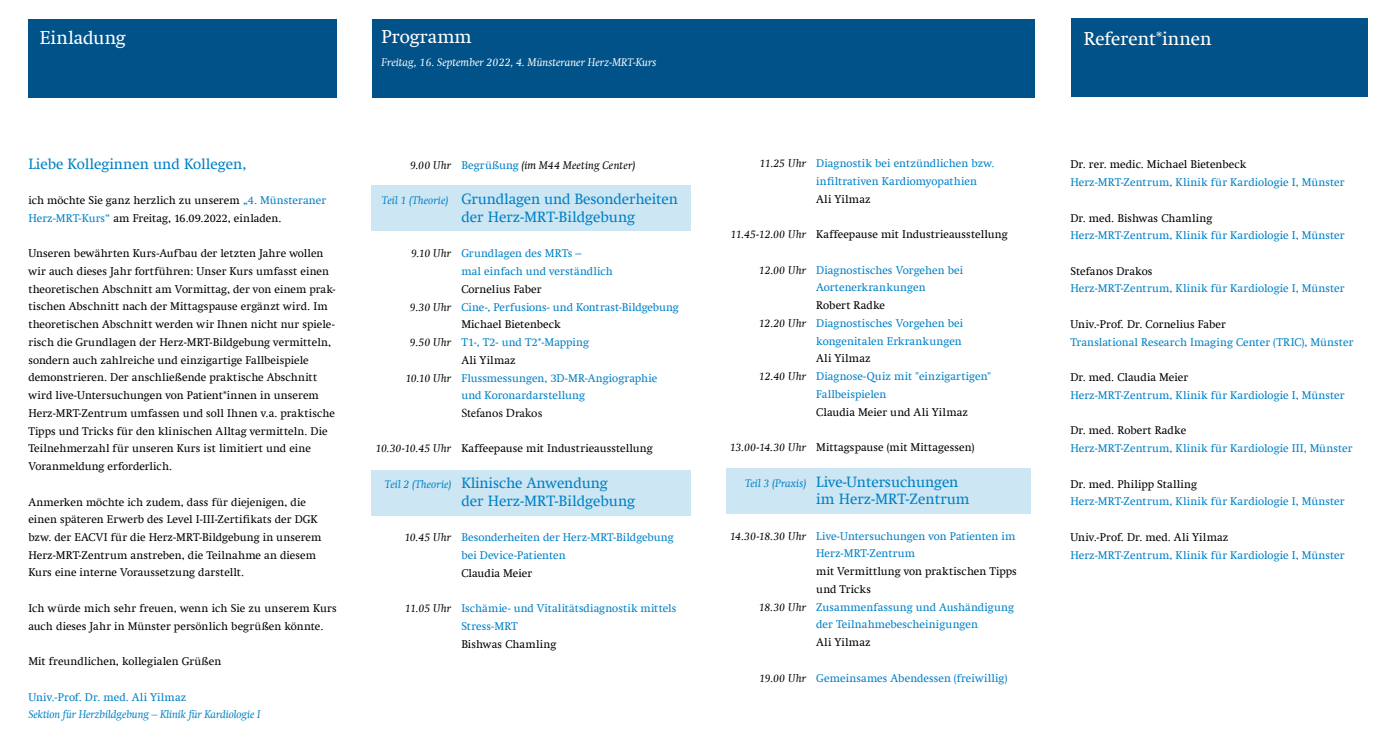
<style>
.page{position:relative;width:1386px;height:745px;background:#fff}
.page>*{position:absolute;margin:0;border:0;box-sizing:border-box;transform-origin:0 0}
.Auflistung_Fließtext{font:18.75px "Swift Com";color:#fff}
.t1{font:15px/17.8px "Swift Com";color:#0081c6}
.t2{font:12.5px "Minion Pro";color:#000}
.t3{font:11.25px/17.8px "Swift Com";letter-spacing:.01em;color:#000}
.t4{font:11.25px/17.8px "Swift Com";letter-spacing:.005em;color:#0081c6}
.t5{font:italic 11.25px "Swift Com";color:#fff}
.t6{font:italic 11.25px "Swift Com";letter-spacing:-.01em;color:#0081c6}
.t7{font:italic 11.25px "Swift Com";letter-spacing:.01em;color:#000}
.s1{color:#0081c6}
.s2{font-style:normal;color:#0081c6}
.s3{font-style:italic;font-size:11.25px}
.s4{font-style:italic;color:#000}
.s5{font-style:italic}
</style>
<div class="page">
<div style="left:371px;top:185px;width:319px;height:45px;background:#cde6f3"></div>
<div style="left:371px;top:469px;width:319px;height:46px;background:#cde6f3"></div>
<div style="left:726px;top:468px;width:304px;height:45px;background:#cde6f3"></div>
<div style="left:28px;top:19px;width:309px;height:78px;background:#005288"></div>
<div style="left:372px;top:19px;width:663px;height:78px;background:#005288"></div>
<div style="left:1071px;top:18px;width:297px;height:79px;background:#005288"></div>
<p class="Auflistung_Fließtext" style="left:40px;top:27px;width:87px">Einladung</p>
<p class="t1" style="left:28px;top:154px;width:220px">Liebe Kolleginnen und Kollegen,</p>
<p class="t3" style="left:28px;top:191px;width:299px">ich möchte Sie ganz herzlich zu unserem <span class="s1">„4. Münsteraner<br>Herz-MRT-Kurs“</span> am Freitag, 16.09.2022, einladen.</p>
<p class="t3" style="left:28px;top:244px;width:309px">Unseren bewährten Kurs-Aufbau der letzten Jahre wollen wir auch dieses Jahr fortführen: Unser Kurs umfasst einen theoretischen Abschnitt am Vormittag, der von einem prak-</p>
<p class="t3" style="left:28px;top:297px;width:301px">tischen Abschnitt nach der Mittagspause ergänzt wird. Im</p>
<p class="t3" style="left:28px;top:315px;width:308px">theoretischen Abschnitt werden wir Ihnen nicht nur spiele-</p>
<p class="t3" style="left:28px;top:333px;width:304px">risch die Grundlagen der Herz-MRT-Bildgebung vermitteln,</p>
<p class="t3" style="left:28px;top:351px;width:308px">sondern auch zahlreiche und einzigartige Fallbeispiele demonstrieren. Der anschließende praktische Abschnitt wird live-Untersuchungen von Patient*innen in unserem Herz-MRT-Zentrum umfassen und soll Ihnen v.a. praktische Tipps und Tricks für den klinischen Alltag vermitteln. Die Teilnehmerzahl für unseren Kurs ist limitiert und eine Voranmeldung erforderlich.</p>
<p class="t3" style="left:28px;top:492px;width:295px">Anmerken möchte ich zudem, dass für diejenigen, die einen späteren Erwerb des Level I-III-Zertifikats der DGK bzw. der EACVI für die Herz-MRT-Bildgebung in unserem Herz-MRT-Zentrum anstreben, die Teilnahme an diesem Kurs eine interne Voraussetzung darstellt.</p>
<p class="t3" style="left:28px;top:599px;width:310px">Ich würde mich sehr freuen, wenn ich Sie zu unserem Kurs auch dieses Jahr in Münster persönlich begrüßen könnte.</p>
<p class="t3" style="left:28px;top:652px;width:194px">Mit freundlichen, kollegialen Grüßen</p>
<p class="t4" style="left:28px;top:687px;width:159px">Univ.-Prof. Dr. med. Ali Yilmaz</p>
<p class="t6" style="left:28px;top:707px;width:234px">Sektion für Herzbildgebung – Klinik für Kardiologie I</p>
<p class="Auflistung_Fließtext" style="left:381px;top:26px;width:92px">Programm</p>
<p class="t5" style="left:381px;top:55px;width:276px">Freitag, 16. September 2022, 4. Münsteraner Herz-MRT-Kurs</p>
<p class="t7" style="left:410px;top:158px;width:227px">9.00 Uhr <span class="s2">Begrüßung</span> (im M44 Meeting Center)</p>
<p class="t1" style="left:461px;top:190px;width:218px;text-indent:-79px"><span class="s3">Teil 1 (Theorie)</span> Grundlagen und Besonderheiten der Herz-MRT-Bildgebung</p>
<p class="t4" style="left:411px;top:244px;width:172px"><span class="s4">9.10 Uhr</span> Grundlagen des MRTs –</p>
<p class="t4" style="left:461px;top:262px;width:153px">mal einfach und verständlich</p>
<p class="t3" style="left:461px;top:280px;width:82px">Cornelius Faber</p>
<p class="t4" style="left:410px;top:297px;width:270px"><span class="s4">9.30 Uhr</span> Cine-, Perfusions- und Kontrast-Bildgebung</p>
<p class="t3" style="left:461px;top:315px;width:101px">Michael Bietenbeck</p>
<p class="t4" style="left:410px;top:333px;width:181px"><span class="s4">9.50 Uhr</span> T1-, T2- und T2*-Mapping</p>
<p class="t3" style="left:461px;top:351px;width:56px">Ali Yilmaz</p>
<p class="t4" style="left:461px;top:368px;width:197px;text-indent:-56px"><span class="s4">10.10 Uhr</span> Flussmessungen, 3D-MR-Angiographie und Koronardarstellung</p>
<p class="t2" style="left:461px;top:404px;width:82px">Stefanos Drakos</p>
<p class="t3" style="left:375px;top:439px;width:279px"><span class="s5">10.30-10.45 Uhr</span> Kaffeepause mit Industrieausstellung</p>
<p class="t1" style="left:461px;top:473px;width:175px;text-indent:-76px"><span class="s3">Teil 2 (Theorie)</span> Klinische Anwendung<br>der Herz-MRT-Bildgebung</p>
<p class="t4" style="left:461px;top:528px;width:214px;text-indent:-57px"><span class="s4">10.45 Uhr</span> Besonderheiten der Herz-MRT-Bildgebung bei Device-Patienten</p>
<p class="t3" style="left:461px;top:563px;width:72px">Claudia Meier</p>
<p class="t4" style="left:461px;top:599px;width:217px;text-indent:-57px"><span class="s4">11.05 Uhr</span> Ischämie- und Vitalitätsdiagnostik mittels<br>Stress-MRT</p>
<p class="t3" style="left:461px;top:634px;width:96px">Bishwas Chamling</p>
<p class="t4" style="left:816px;top:154px;width:180px;text-indent:-57px"><span class="s4">11.25 Uhr</span> Diagnostik bei entzündlichen bzw. infiltrativen Kardiomyopathien</p>
<p class="t3" style="left:816px;top:190px;width:56px">Ali Yilmaz</p>
<p class="t3" style="left:730px;top:225px;width:278px"><span class="s5">11.45-12.00 Uhr</span> Kaffeepause mit Industrieausstellung</p>
<p class="t4" style="left:816px;top:261px;width:148px;text-indent:-57px"><span class="s4">12.00 Uhr</span> Diagnostisches Vorgehen bei<br>Aortenerkrankungen</p>
<p class="t3" style="left:816px;top:296px;width:70px">Robert Radke</p>
<p class="t4" style="left:758px;top:314px;width:206px;text-align:right"><span class="s4">12.20 Uhr</span> Diagnostisches Vorgehen bei kongenitalen Erkrankungen</p>
<p class="t3" style="left:816px;top:349px;width:56px">Ali Yilmaz</p>
<p class="t4" style="left:816px;top:367px;width:176px;text-indent:-57px"><span class="s4">12.40 Uhr</span> Diagnose-Quiz mit "einzigartigen"<br>Fallbeispielen</p>
<p class="t3" style="left:816px;top:402px;width:153px">Claudia Meier und Ali Yilmaz</p>
<p class="t3" style="left:730px;top:438px;width:246px"><span class="s5">13.00-14.30 Uhr</span> Mittagspause (mit Mittagessen)</p>
<p class="t1" style="left:816px;top:472px;width:155px;text-indent:-71px"><span class="s3">Teil 3 (Praxis)</span> Live-Untersuchungen im Herz-MRT-Zentrum</p>
<p class="t4" style="left:816px;top:526px;width:201px;text-indent:-86px"><span class="s4">14.30-18.30 Uhr</span> Live-Untersuchungen von Patienten im<br>Herz-MRT-Zentrum</p>
<p class="t3" style="left:816px;top:562px;width:202px">mit Vermittlung von praktischen Tipps und Tricks</p>
<p class="t4" style="left:816px;top:597px;width:199px;text-indent:-57px"><span class="s4">18.30 Uhr</span> Zusammenfassung und Aushändigung der Teilnahmebescheinigungen</p>
<p class="t3" style="left:816px;top:633px;width:56px">Ali Yilmaz</p>
<p class="t4" style="left:759px;top:668px;width:250px"><span class="s4">19.00 Uhr</span> Gemeinsames Abendessen (freiwillig)</p>
<p class="Auflistung_Fließtext" style="left:1083px;top:27px;width:129px">Referent*innen</p>
<p class="t3" style="left:1070px;top:155px;width:177px">Dr. rer. medic. Michael Bietenbeck</p>
<p class="t4" style="left:1070px;top:173px;width:276px">Herz-MRT-Zentrum, Klinik für Kardiologie I, Münster</p>
<p class="t3" style="left:1070px;top:209px;width:143px">Dr. med. Bishwas Chamling</p>
<p class="t4" style="left:1070px;top:226px;width:276px">Herz-MRT-Zentrum, Klinik für Kardiologie I, Münster</p>
<p class="t3" style="left:1070px;top:262px;width:84px">Stefanos Drakos</p>
<p class="t4" style="left:1070px;top:279px;width:276px">Herz-MRT-Zentrum, Klinik für Kardiologie I, Münster</p>
<p class="t3" style="left:1070px;top:315px;width:157px">Univ.-Prof. Dr. Cornelius Faber</p>
<p class="t4" style="left:1070px;top:333px;width:284px">Translational Research Imaging Center (TRIC), Münster</p>
<p class="t3" style="left:1070px;top:368px;width:119px">Dr. med. Claudia Meier</p>
<p class="t4" style="left:1070px;top:386px;width:276px">Herz-MRT-Zentrum, Klinik für Kardiologie I, Münster</p>
<p class="t3" style="left:1070px;top:421px;width:117px">Dr. med. Robert Radke</p>
<p class="t4" style="left:1070px;top:439px;width:284px">Herz-MRT-Zentrum, Klinik für Kardiologie III, Münster</p>
<p class="t3" style="left:1070px;top:474px;width:128px">Dr. med. Philipp Stalling</p>
<p class="t4" style="left:1070px;top:492px;width:276px">Herz-MRT-Zentrum, Klinik für Kardiologie I, Münster</p>
<p class="t3" style="left:1070px;top:527px;width:159px">Univ.-Prof. Dr. med. Ali Yilmaz</p>
<p class="t4" style="left:1070px;top:545px;width:276px">Herz-MRT-Zentrum, Klinik für Kardiologie I, Münster</p>
</div>
